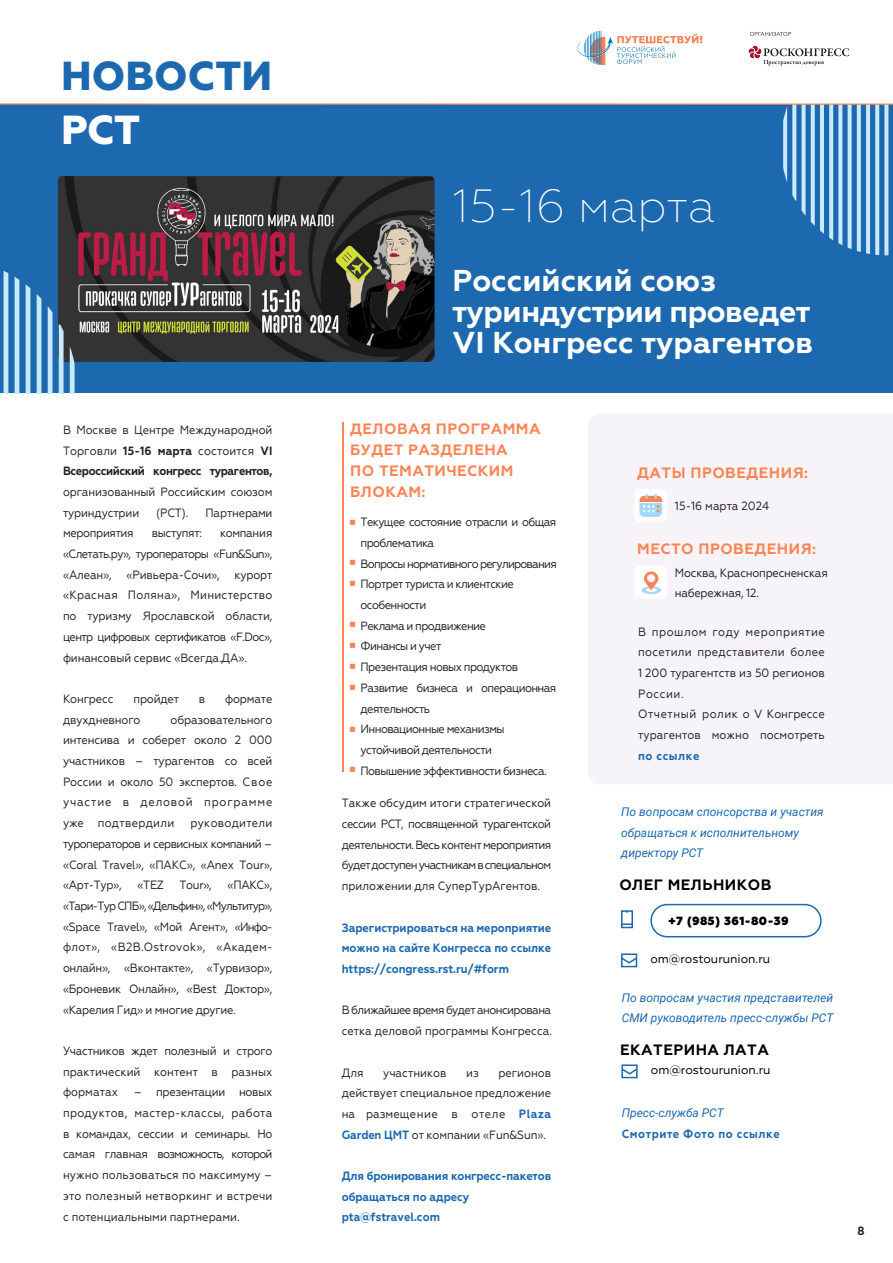
<style>
.page{position:relative;width:893px;height:1263px;background:#fff}
.page>*{position:absolute;margin:0;border:0;box-sizing:border-box;transform-origin:0 0}
.t1{font:200 46.5px "Geometria";color:#fff}
.t2{font:800 40.5px "Geometria";color:#1d69af}
.t3{font:800 40.5px "Geometria";color:#fff}
.t4{font:700 30.15px/31px "Geometria";color:#fff}
.t5{font:700 15px/21px "Geometria";letter-spacing:.03em;color:#ff8354}
.t6{font:700 15px "Geometria";letter-spacing:.03em;color:#000}
.t7{font:12px/20.7px "Geometria";letter-spacing:-.01em;color:#231f20;text-align:justify;scale:.93 1}
.t8{font:12px/20.7px "Geometria";letter-spacing:-.05em;color:#231f20;scale:.93 1}
.t9{font:700 12px/20.7px "Geometria";color:#1d69af;text-align:justify;scale:.93 1}
.t10{font:italic 12px/20.7px "Roboto";color:#1d69af}
.t11{font:12px/20.7px "Geometria";letter-spacing:.03em;color:#231f20;scale:.93 1}
.t12{font:12px "Geometria";color:#000}
.t13{font:700 12px "Geometria";letter-spacing:.05em;color:#1d69af;scale:.93 1}
.t14{font:12px "Geometria";letter-spacing:-.03em;color:#231f20;scale:.93 1}
.t15{font:700 12px "Geometria";color:#231f20;scale:.93 1}
.t16{font:800 11.85px "Geometria";letter-spacing:.04em;color:#000}
.s1{font-weight:700}
.s2{font-weight:700;color:#1d69af}
</style>
<div class="page">
<div style="left:588px;top:414px;width:305px;height:370px;background:#f6f4f8"></div>
<div style="left:650px;top:904px;width:172px;height:33px;border:2px solid #1d69af;border-radius:16px"></div>
<div style="left:621px;top:953px;width:16px;height:14px;border:2px solid #1d69af"></div>
<svg style="left:621px;top:956px;width:17px;height:8px"></svg>
<div style="left:621px;top:910px;width:12px;height:18px;border:2px solid #1d69af"></div>
<svg style="left:622px;top:923px;width:10px;height:2px"></svg>
<div style="left:621px;top:1064px;width:17px;height:14px;border:2px solid #1d69af"></div>
<svg style="left:621px;top:1067px;width:17px;height:8px"></svg>
<div style="left:634px;top:566px;width:33px;height:33px;background:#fff;border-radius:5px"></div>
<svg style="left:642px;top:571px;width:19px;height:23px"></svg>
<div style="left:634px;top:489px;width:33px;height:33px;background:#fff;border-radius:5px"></div>
<svg style="left:639px;top:494px;width:23px;height:23px"></svg>
<div style="left:0;top:104px;width:893px;height:289px;background:#1d69af"></div>
<img style="left:58px;top:176px;width:377px;height:186px">
<svg style="left:848px;top:105px;width:40px;height:150px"></svg>
<svg style="left:783px;top:105px;width:59px;height:140px"></svg>
<svg style="left:4px;top:271px;width:4px;height:122px"></svg>
<svg style="left:15px;top:277px;width:4px;height:116px"></svg>
<svg style="left:48px;top:306px;width:5px;height:87px"></svg>
<svg style="left:37px;top:294px;width:4px;height:99px"></svg>
<svg style="left:26px;top:285px;width:4px;height:108px"></svg>
<svg style="left:59px;top:324px;width:5px;height:69px"></svg>
<svg style="left:70px;top:346px;width:5px;height:47px"></svg>
<svg style="left:750px;top:32px;width:41px;height:4px"></svg>
<svg style="left:749px;top:46px;width:100px;height:20px"></svg>
<svg style="left:577px;top:31px;width:125px;height:34px"></svg>
<hr style="left:0;top:103px;width:893px;height:2px;background:#f58357">
<hr style="left:342px;top:423px;width:2px;height:349px;background:#ff8354">
<h2 class="t2" style="left:61px;top:52px;width:213px">НОВОСТИ</h2>
<h2 class="t3" style="left:61px;top:106px;width:81px">РСТ</h2>
<p class="t7" style="left:63px;top:419px;width:227px">В Москве в Центре Международной Торговли <span class="s1">15-16 марта</span> состоится <span class="s1">VI Всероссийский конгресс турагентов,</span></p>
<p class="t7" style="left:63px;top:481px;width:227px">организованный Российским союзом туриндустрии</p>
<p class="t7" style="left:156px;top:502px;width:36px">(РСТ).</p>
<p class="t7" style="left:205px;top:502px;width:74px">Партнерами</p>
<p class="t7" style="left:63px;top:523px;width:227px;text-indent:157px">компания «Слетать.ру», туроператоры «Fun&amp;Sun», «Алеан», «Ривьера-Сочи», курорт «Красная Поляна», Министерство по туризму Ярославской области, центр цифровых сертификатов «F.Doc», финансовый сервис «Всегда.ДА».</p>
<p class="t7" style="left:63px;top:688px;width:56px">Конгресс</p>
<p class="t7" style="left:133px;top:688px;width:51px">пройдет</p>
<p class="t7" style="left:199px;top:688px;width:8px">в</p>
<p class="t7" style="left:225px;top:688px;width:52px">формате</p>
<p class="t7" style="left:63px;top:709px;width:85px">двухдневного</p>
<p class="t14" style="left:63px;top:526px;width:77px">мероприятия</p>
<p class="t14" style="left:152px;top:526px;width:56px">выступят:</p>
<p class="t7" style="left:63px;top:709px;width:227px;text-indent:108px">образовательного интенсива и соберет около 2 000 участников – турагентов со всей России и около 50 экспертов. Свое участие в деловой программе уже подтвердили</p>
<p class="t7" style="left:63px;top:813px;width:227px;text-indent:127px">руководители туроператоров и сервисных компаний – «Coral Travel», «ПАКС», «Anex Tour», «Арт-Тур»,</p>
<p class="t7" style="left:63px;top:875px;width:227px;text-indent:164px">«ПАКС», «Тари-Тур СПБ», «Дельфин», «Мультитур», «Space Travel», «Мой Агент», «Инфо&shy;флот», «В2В.Ostrovok», «Академ&shy;онлайн», «Вконтакте», «Турвизор», «Броневик Онлайн», «Best Доктор», «Карелия Гид» и многие другие.</p>
<p class="t7" style="left:63px;top:1040px;width:227px">Участников ждет полезный и строго практический контент в разных форматах</p>
<p class="t7" style="left:137px;top:875px;width:30px">«ТEZ</p>
<p class="t7" style="left:180px;top:875px;width:36px">Tour»,</p>
<p class="t7" style="left:63px;top:1082px;width:227px;text-indent:71px">– презентации новых продуктов, мастер-классы, работа в командах, сессии и семинары. Но самая главная возможность, которой нужно пользоваться по максимуму – это полезный нетворкинг и встречи с потенциальными партнерами.</p>
<h1 class="t1" style="left:452px;top:179px;width:264px">15-16 марта</h1>
<h3 class="t4" style="left:452px;top:266px;width:362px">Российский союз туриндустрии проведет<br>VI Конгресс турагентов</h3>
<p class="t5" style="left:350px;top:419px;width:192px">ДЕЛОВАЯ ПРОГРАММА<br>БУДЕТ РАЗДЕЛЕНА<br>ПО ТЕМАТИЧЕСКИМ<br>БЛОКАМ:</p>
<p class="t8" style="left:361px;top:512px;width:212px">Текущее состояние отрасли и общая проблематика<br>Вопросы нормативного регулирования<br>Портрет туриста и клиентские особенности<br>Реклама и продвижение<br>Финансы и учет<br>Презентация новых продуктов<br>Развитие бизнеса и операционная деятельность<br>Инновационные механизмы устойчивой деятельности<br>Повышение эффективности бизнеса.</p>
<p class="t7" style="left:342px;top:793px;width:227px">Также обсудим итоги стратегической сессии РСТ, посвященной турагентской деятельности. Весь контент мероприятия будет доступен участникам в специальном приложении для СуперТурАгентов.</p>
<p class="t9" style="left:342px;top:917px;width:227px">Зарегистрироваться на мероприятие можно на сайте Конгресса по ссылке https://congress.rst.ru/#form</p>
<p class="t8" style="left:342px;top:1000px;width:228px">В ближайшее время будет анонсирована сетка деловой программы Конгресса.</p>
<p class="t7" style="left:342px;top:1062px;width:25px">Для</p>
<p class="t7" style="left:383px;top:1062px;width:70px">участников</p>
<p class="t7" style="left:466px;top:1062px;width:15px">из</p>
<p class="t7" style="left:342px;top:1062px;width:227px;text-indent:157px">регионов действует специальное предложение на размещение в отеле <span class="s2">Plaza Garden ЦМТ</span> от компании «Fun&amp;Sun».</p>
<p class="t9" style="left:342px;top:1165px;width:227px;text-align:left">Для бронирования конгресс-пакетов обращаться по адресу pta@fstravel.com</p>
<p class="t5" style="left:637px;top:463px;width:172px">ДАТЫ ПРОВЕДЕНИЯ:</p>
<p class="t7" style="left:675px;top:496px;width:103px">15-16 марта 2024</p>
<p class="t5" style="left:637px;top:538px;width:180px">МЕСТО ПРОВЕДЕНИЯ:</p>
<p class="t7" style="left:675px;top:562px;width:166px">Москва, Краснопресненская набережная, 12.</p>
<p class="t11" style="left:638px;top:621px;width:202px">В прошлом году мероприятие посетили представители более<br>1 200 турагентств из 50 регионов<br>России.<br>Отчетный ролик о V Конгрессе турагентов можно посмотреть</p>
<p class="t13" style="left:638px;top:748px;width:67px">по ссылке</p>
<p class="t10" style="left:621px;top:801px;width:204px">По вопросам спонсорства и участия обращаться к исполнительному директору РСТ</p>
<p class="t6" style="left:619px;top:876px;width:154px">ОЛЕГ МЕЛЬНИКОВ</p>
<p class="t16" style="left:668px;top:913px;width:122px">+7 (985) 361-80-39</p>
<p class="t12" style="left:650px;top:952px;width:121px">om@rostourunion.ru</p>
<p class="t10" style="left:622px;top:987px;width:213px">По вопросам участия представителей<br>СМИ руководитель пресс-службы РСТ</p>
<p class="t6" style="left:620px;top:1041px;width:150px">ЕКАТЕРИНА ЛАТА</p>
<p class="t12" style="left:651px;top:1063px;width:121px">om@rostourunion.ru</p>
<p class="t10" style="left:622px;top:1102px;width:103px">Пресс-служба РСТ</p>
<p class="t13" style="left:622px;top:1126px;width:171px">Смотрите Фото по ссылке</p>
<p class="t15" style="left:858px;top:1224px;width:9px">8</p>
</div>
